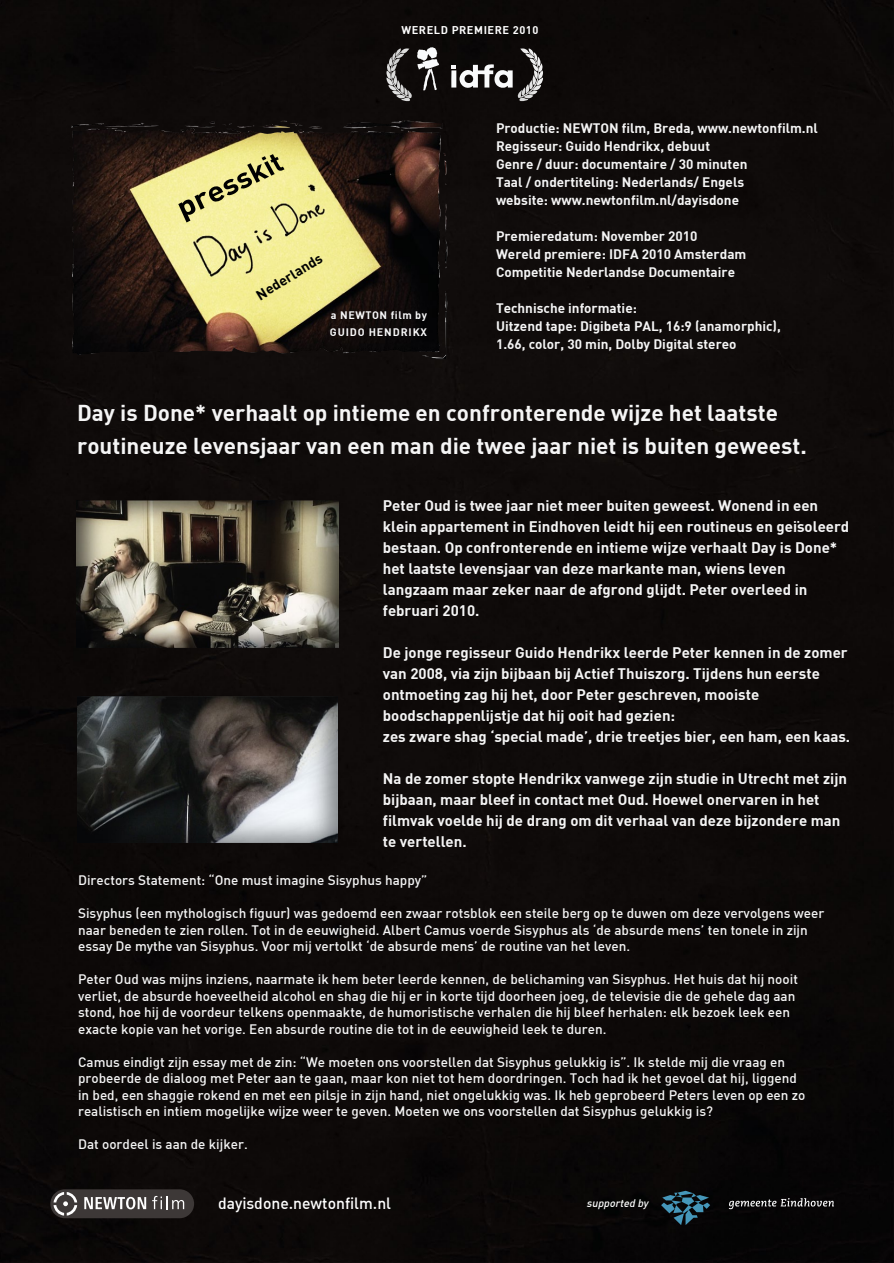
<style>
.page{position:relative;width:894px;height:1263px;background:#fff}
.page>*{position:absolute;margin:0;border:0;box-sizing:border-box;transform-origin:0 0}
.t1{font:700 22.5px/33px "DIN";color:#f5f5f5}
.t2{font:16.05px "DIN Medium Alternate";color:#fff}
.t3{font:700 15px/21px "DIN";color:#f5f5f5}
.t4{font:700 14.1px "DIN";color:#000101}
.t5{font:500 13.5px/16.5px "DIN";color:#f5f5f5}
.t6{font:700 13.5px/18px "DIN";color:#f5f5f5}
.t7{font:700 10.95px "DIN";letter-spacing:.05em;color:#fff}
.t8{font:italic 500 10.8px "DIN";color:#fff}
.t9{font:700 10.65px/17.1px "DIN";letter-spacing:.08em;color:#fafafb}
</style>
<div class="page">
<div style="left:0;top:0;width:893px;height:1263px;background:#0e0a09"></div>
<img style="left:71px;top:119px;width:375px;height:49px">
<svg style="left:178px;top:154px;width:106px;height:68px;background:#cec882"></svg>
<div style="left:50px;top:1189px;width:144px;height:29px;background:#3d3837;border-radius:14px"></div>
<svg style="left:84px;top:1197px;width:62px;height:12px"></svg>
<svg style="left:152px;top:1196px;width:32px;height:13px"></svg>
<svg style="left:53px;top:1192px;width:24px;height:23px"></svg>
<svg style="left:728px;top:1198px;width:106px;height:11px"></svg>
<svg style="left:660px;top:1190px;width:49px;height:35px;background:#1c3844"></svg>
<img style="left:76px;top:500px;width:262px;height:148px">
<img style="left:77px;top:696px;width:260px;height:146px">
<svg style="left:451px;top:48px;width:92px;height:53px;background:#454242"></svg>
<svg style="left:386px;top:47px;width:53px;height:54px;background:#4f4c4c"></svg>
<p class="t7" style="left:401px;top:23px;width:138px">WERELD PREMIERE 2010</p>
<p class="t4" style="left:252px;top:289px;width:76px;rotate:-32deg">Nederlands</p>
<p class="t9" style="left:330px;top:306px;width:99px">a NEWTON film by<br>GUIDO HENDRIKX</p>
<p class="t6" style="left:496px;top:118px;width:323px">Productie: NEWTON film, Breda, www.newtonfilm.nl Regisseur: Guido Hendrikx, debuut<br>Genre / duur: documentaire / 30 minuten<br>Taal / ondertiteling: Nederlands/ Engels<br>website: www.newtonfilm.nl/dayisdone</p>
<p class="t6" style="left:496px;top:226px;width:252px">Premieredatum: November 2010<br>Wereld premiere: IDFA 2010 Amsterdam<br>Competitie Nederlandse Documentaire</p>
<p class="t6" style="left:496px;top:298px;width:286px">Technische informatie:<br>Uitzend tape: Digibeta PAL, 16:9 (anamorphic),<br>1.66, color, 30 min, Dolby Digital stereo</p>
<h1 class="t1" style="left:77px;top:396px;width:730px">Day is Done* verhaalt op intieme en confronterende wijze het laatste routineuze levensjaar van een man die twee jaar niet is buiten geweest.</h1>
<p class="t3" style="left:383px;top:494px;width:468px">Peter Oud is twee jaar niet meer buiten geweest. Wonend in een klein appartement in Eindhoven leidt hij een routineus en geïsoleerd bestaan. Op confronterende en intieme wijze verhaalt Day is Done* het laatste levensjaar van deze markante man, wiens leven langzaam maar zeker naar de afgrond glijdt. Peter overleed in februari 2010.</p>
<p class="t3" style="left:383px;top:641px;width:468px">De jonge regisseur Guido Hendrikx leerde Peter kennen in de zomer van 2008, via zijn bijbaan bij Actief Thuiszorg. Tijdens hun eerste ontmoeting zag hij het, door Peter geschreven, mooiste boodschappenlijstje dat hij ooit had gezien:<br>zes zware shag ‘special made’, drie treetjes bier, een ham, een kaas.</p>
<p class="t3" style="left:383px;top:767px;width:465px">Na de zomer stopte Hendrikx vanwege zijn studie in Utrecht met zijn bijbaan, maar bleef in contact met Oud. Hoewel onervaren in het filmvak voelde hij de drang om dit verhaal van deze bijzondere man te vertellen.</p>
<p class="t5" style="left:78px;top:871px;width:350px">Directors Statement: “One must imagine Sisyphus happy”</p>
<p class="t5" style="left:78px;top:904px;width:747px">Sisyphus (een mythologisch figuur) was gedoemd een zwaar rotsblok een steile berg op te duwen om deze vervolgens weer naar beneden te zien rollen. Tot in de eeuwigheid. Albert Camus voerde Sisyphus als ‘de absurde mens’ ten tonele in zijn essay De mythe van Sisyphus. Voor mij vertolkt ‘de absurde mens’ de routine van het leven.</p>
<p class="t5" style="left:78px;top:970px;width:721px">Peter Oud was mijns inziens, naarmate ik hem beter leerde kennen, de belichaming van Sisyphus. Het huis dat hij nooit verliet, de absurde hoeveelheid alcohol en shag die hij er in korte tijd doorheen joeg, de televisie die de gehele dag aan stond, hoe hij de voordeur telkens openmaakte, de humoristische verhalen die hij bleef herhalen: elk bezoek leek een exacte kopie van het vorige. Een absurde routine die tot in de eeuwigheid leek te duren.</p>
<p class="t5" style="left:78px;top:1053px;width:728px">Camus eindigt zijn essay met de zin: “We moeten ons voorstellen dat Sisyphus gelukkig is”. Ik stelde mij die vraag en probeerde de dialoog met Peter aan te gaan, maar kon niet tot hem doordringen. Toch had ik het gevoel dat hij, liggend in bed, een shaggie rokend en met een pilsje in zijn hand, niet ongelukkig was. Ik heb geprobeerd Peters leven op een zo realistisch en intiem mogelijke wijze weer te geven. Moeten we ons voorstellen dat Sisyphus gelukkig is?</p>
<p class="t5" style="left:78px;top:1135px;width:171px">Dat oordeel is aan de kijker.</p>
<p class="t2" style="left:218px;top:1193px;width:175px">dayisdone.newtonfilm.nl</p>
<p class="t8" style="left:586px;top:1196px;width:63px">supported by</p>
</div>
